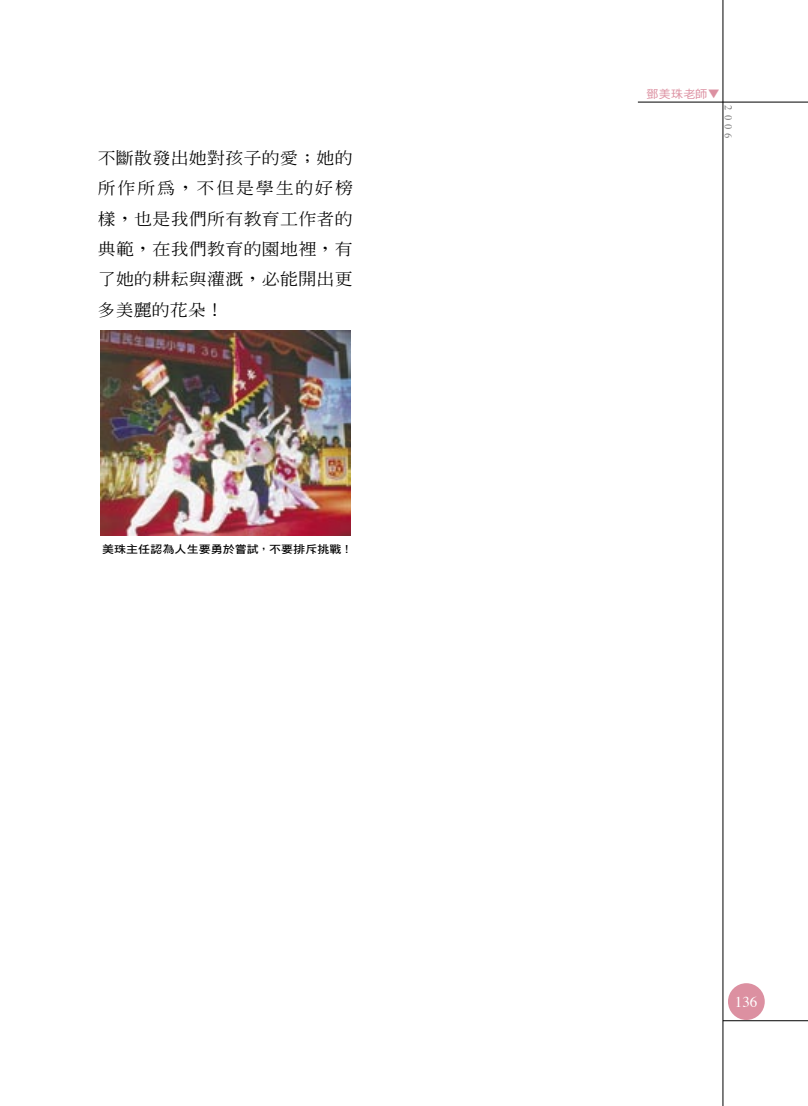
<style>
.page{position:relative;width:808px;height:1106px;background:#fff}
.page>*{position:absolute;margin:0;border:0;box-sizing:border-box;transform-origin:0 0}
._007內文{font:500 16.2px/30.3px "Inn Ming";letter-spacing:.015em;color:#000;text-align:justify;scale:1.11 1}
.t1{font:15px "Times";color:#fff}
.t2{font:11.4px "DF Hei Std W5";letter-spacing:.025em;color:#dc90a1;scale:1.05 1}
.圖說{font:10.8px "DF Hei Std W7";letter-spacing:.005em;color:#000;scale:1.11 1}
.t3{font:10.5px "Times New Roman";color:#7c7c7c}
</style>
<div class="page">
<hr style="left:723px;top:0;width:1px;height:1106px;background:#000">
<hr style="left:638px;top:102px;width:170px;height:1px;background:#000">
<div style="left:728px;top:983px;width:37px;height:37px;background:#dc90a1;border-radius:50%"></div>
<hr style="left:723px;top:1020px;width:85px;height:1px;background:#000">
<img style="left:100px;top:331px;width:250px;height:205px">
<p class="_007內文" style="left:98px;top:143px;width:231px">不斷散發出她對孩子的愛；她的所作所為，不但是學生的好榜樣，也是我們所有教育工作者的典範，在我們教育的園地裡，有了她的耕耘與灌溉，必能開出更多美麗的花朵！</p>
<p class="圖說" style="left:102px;top:543px;width:227px">美珠主任認為人生要勇於嘗試，不要排斥挑戰！</p>
<p class="t2" style="left:646px;top:88px;width:71px">鄧美珠老師▼</p>
<p class="t3" style="left:734px;top:105px;width:35px;rotate:90deg">2006</p>
<p class="t1" style="left:735px;top:992px;width:24px">136</p>
</div>
